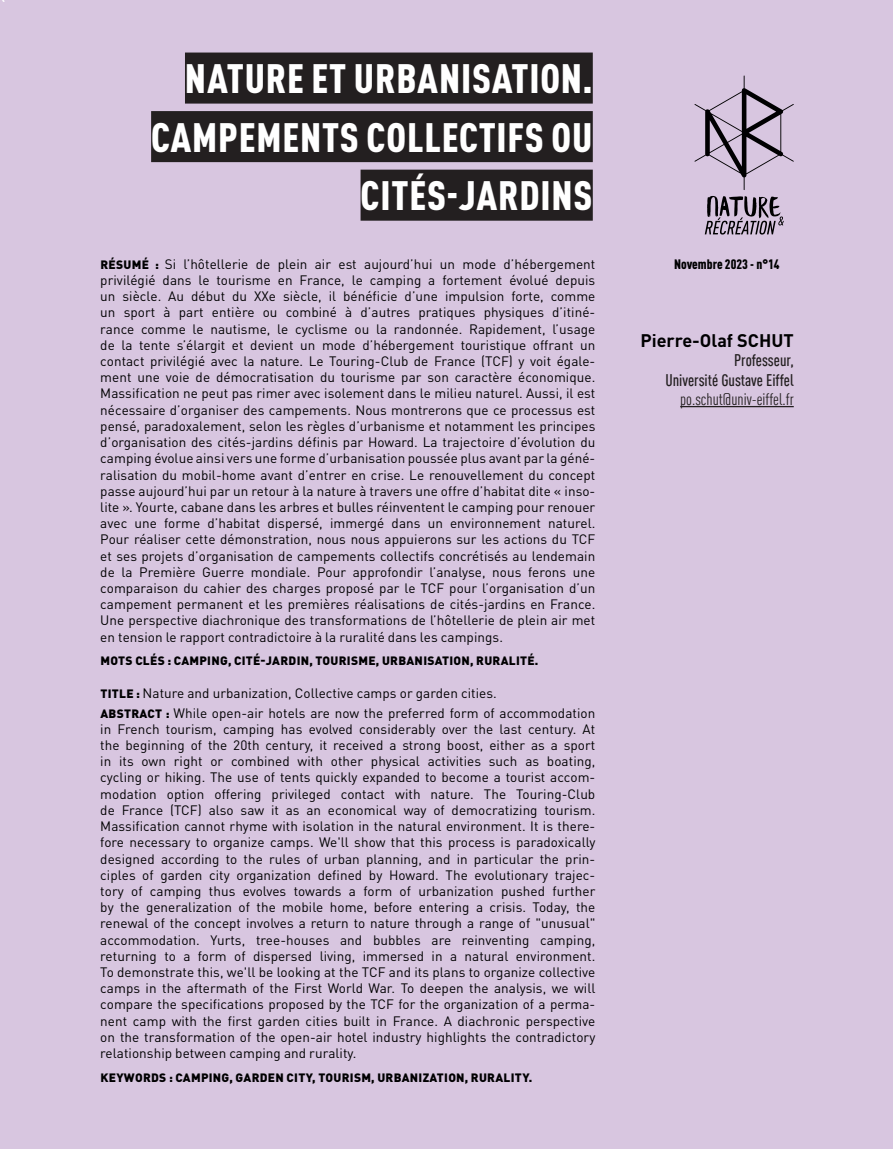
<style>
.page{position:relative;width:893px;height:1149px;background:#fff}
.page>*{position:absolute;margin:0;border:0;box-sizing:border-box;transform-origin:0 0}
.TITRE{font:900 condensed 40.5px/58.5px "DIN Pro";letter-spacing:.02em;color:#fff;text-align:right}
.AUTEUR{font:700 18px "DIN Pro";color:#000001}
.Prez_AUTEUR{font:500 16.5px/19.5px "DIN Cond";color:#231f20;text-align:right}
.MAIL{font:16.5px "DIN Cond";color:#231f20}
.t1{font:700 15px "DIN Pro";color:#fff}
.TEXTE_RESUME___SUMMARY{font:13.5px/16.2px "DIN Pro";letter-spacing:.005em;color:#000001;text-align:justify}
.DAT_NUM{font:900 condensed 13.5px "DIN Pro";color:#000001}
.MOTS_CLE___KEYWORD{font:900 12px "DIN Pro";letter-spacing:.025em;color:#000001}
.s1{font-weight:900;font-size:12px}
</style>
<div class="page">
<div style="left:0;top:0;width:893px;height:1148px;background:#d8c6e0"></div>
<hr style="left:680px;top:406px;width:114px;height:1px;background:#231f20">
<div style="left:185px;top:52px;width:408px;height:51px;background:#231f20"></div>
<div style="left:151px;top:111px;width:442px;height:51px;background:#231f20"></div>
<div style="left:361px;top:169px;width:232px;height:51px;background:#231f20"></div>
<svg style="left:694px;top:75px;width:100px;height:115px"></svg>
<svg style="left:705px;top:196px;width:79px;height:38px"></svg>
<p class="t1" style="left:0;top:-7px;width:9px">`</p>
<p class="TITRE" style="left:151px;top:46px;width:443px">NATURE ET URBANISATION.<br>CAMPEMENTS COLLECTIFS OU<br>CITÉS-JARDINS</p>
<p class="TEXTE_RESUME___SUMMARY" style="left:100px;top:254px;width:497px"><span class="s1">RÉSUMÉ :</span> Si l’hôtellerie de plein air est aujourd’hui un mode d’hébergement privilégié dans le tourisme en France, le camping a fortement évolué depuis un siècle. Au début du XXe siècle, il bénéficie d’une impulsion forte, comme un sport à part entière ou combiné à d’autres pratiques physiques d’itiné&shy;rance comme le nautisme, le cyclisme ou la randonnée. Rapidement, l’usage de la tente s’élargit et devient un mode d’hébergement touristique offrant un contact privilégié avec la nature. Le Touring-Club de France (TCF) y voit égale&shy;ment une voie de démocratisation du tourisme par son caractère économique.<br>Massification ne peut pas rimer avec isolement dans le milieu naturel. Aussi, il est nécessaire d’organiser des campements. Nous montrerons que ce processus est pensé, paradoxalement, selon les règles d’urbanisme et notamment les principes d’organisation des cités-jardins définis par Howard. La trajectoire d’évolution du camping évolue ainsi vers une forme d’urbanisation poussée plus avant par la géné&shy;ralisation du mobil-home avant d’entrer en crise. Le renouvellement du concept passe aujourd’hui par un retour à la nature à travers une offre d’habitat dite « inso&shy;lite ». Yourte, cabane dans les arbres et bulles réinventent le camping pour renouer avec une forme d’habitat dispersé, immergé dans un environnement naturel.<br>Pour réaliser cette démonstration, nous nous appuierons sur les actions du TCF et ses projets d’organisation de campements collectifs concrétisés au lendemain de la Première Guerre mondiale. Pour approfondir l’analyse, nous ferons une comparaison du cahier des charges proposé par le TCF pour l’organisation d’un campement permanent et les premières réalisations de cités-jardins en France.<br>Une perspective diachronique des transformations de l’hôtellerie de plein air met en tension le rapport contradictoire à la ruralité dans les campings.</p>
<p class="MOTS_CLE___KEYWORD" style="left:100px;top:650px;width:440px">MOTS CLÉS : CAMPING, CITÉ-JARDIN, TOURISME, URBANISATION, RURALITÉ.</p>
<p class="TEXTE_RESUME___SUMMARY" style="left:100px;top:683px;width:398px"><span class="s1">TITLE :</span> Nature and urbanization, Collective camps or garden cities.</p>
<p class="TEXTE_RESUME___SUMMARY" style="left:100px;top:703px;width:497px"><span class="s1">ABSTRACT :</span> While open-air hotels are now the preferred form of accommodation in French tourism, camping has evolved considerably over the last century. At the beginning of the 20th century, it received a strong boost, either as a sport in its own right or combined with other physical activities such as boating, cycling or hiking. The use of tents quickly expanded to become a tourist accom&shy;modation option offering privileged contact with nature. The Touring-Club de France (TCF) also saw it as an economical way of democratizing tourism.<br>Massification cannot rhyme with isolation in the natural environment. It is there&shy;fore necessary to organize camps. We'll show that this process is paradoxically designed according to the rules of urban planning, and in particular the prin&shy;ciples of garden city organization defined by Howard. The evolutionary trajec&shy;tory of camping thus evolves towards a form of urbanization pushed further by the generalization of the mobile home, before entering a crisis. Today, the renewal of the concept involves a return to nature through a range of "unusual" accommodation. Yurts, tree-houses and bubbles are reinventing camping, returning to a form of dispersed living, immersed in a natural environment.<br>To demonstrate this, we'll be looking at the TCF and its plans to organize collective camps in the aftermath of the First World War. To deepen the analysis, we will compare the specifications proposed by the TCF for the organization of a perma&shy;nent camp with the first garden cities built in France. A diachronic perspective on the transformation of the open-air hotel industry highlights the contradictory relationship between camping and rurality.</p>
<p class="MOTS_CLE___KEYWORD" style="left:100px;top:1066px;width:433px">KEYWORDS : CAMPING, GARDEN CITY, TOURISM, URBANIZATION, RURALITY.</p>
<p class="DAT_NUM" style="left:674px;top:253px;width:107px">Novembre 2023 - n°14</p>
<p class="AUTEUR" style="left:640px;top:325px;width:155px">Pierre-Olaf SCHUT</p>
<p class="Prez_AUTEUR" style="left:665px;top:350px;width:130px">Professeur,<br>Université Gustave Eiffel</p>
<p class="MAIL" style="left:680px;top:390px;width:115px">po.schut@univ-eiffel.fr</p>
</div>
